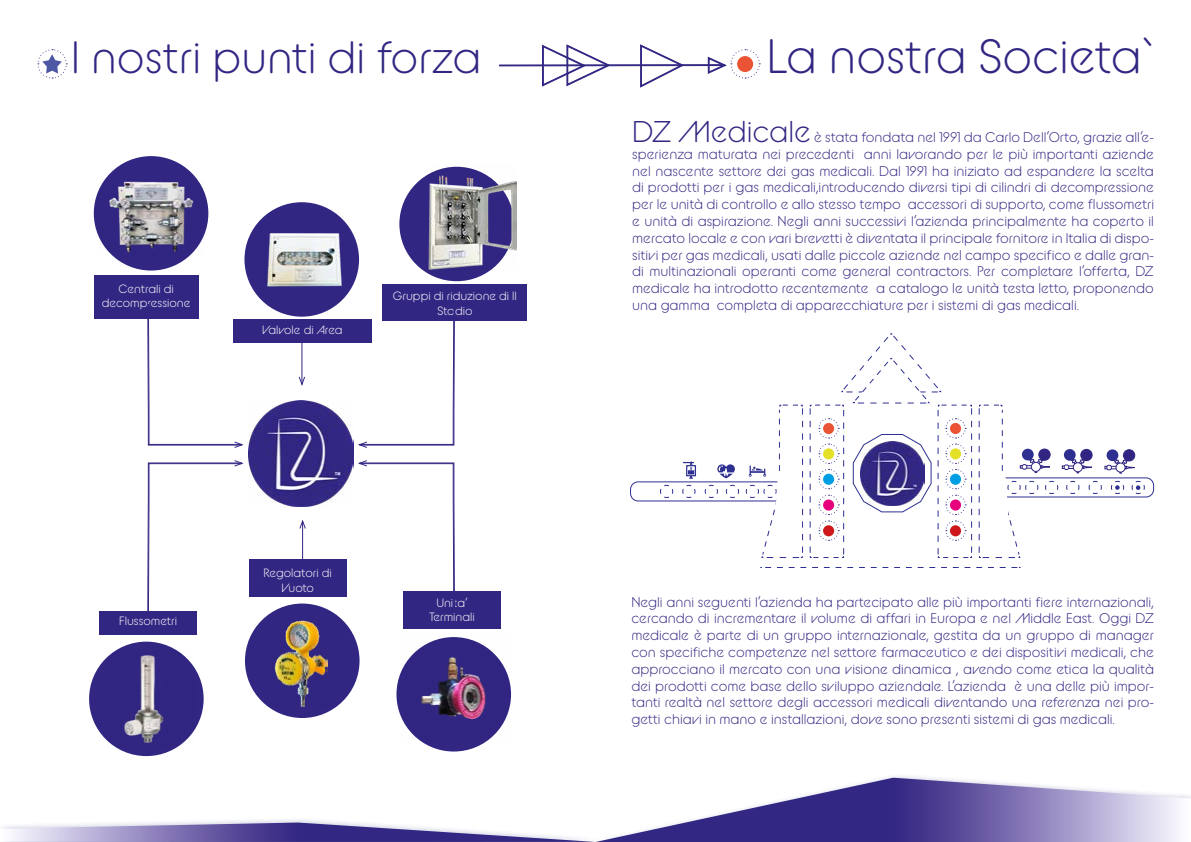
<style>
.page{position:relative;width:1191px;height:842px;background:#fff}
.page>*{position:absolute;margin:0;border:0;box-sizing:border-box;transform-origin:0 0}
.t1{font:48px "BC Alphapipe L";letter-spacing:-.005em;color:#312783}
.t2{font:45px "BC Alphapipe L";color:#312783}
.t3{font:14px/16.8px "BC Alphapipe L";color:#312783;text-align:justify}
.t4{font:12px/14.4px "BC Alphapipe L";color:#fff;text-align:center}
.s1{font-size:30px}
</style>
<div class="page">
<hr style="left:301px;top:330px;width:1px;height:54px;background:#312783">
<svg style="left:298px;top:376px;width:7px;height:10px"></svg>
<hr style="left:302px;top:521px;width:1px;height:54px;background:#312783">
<svg style="left:299px;top:519px;width:7px;height:11px"></svg>
<svg style="left:499px;top:45px;width:261px;height:42px"></svg>
<svg style="left:760px;top:567px;width:260px;height:1px"></svg>
<svg style="left:630px;top:404px;width:173px;height:154px"></svg>
<svg style="left:978px;top:404px;width:176px;height:154px"></svg>
<svg style="left:809px;top:333px;width:163px;height:225px"></svg>
<img style="left:861px;top:441px;width:63px;height:65px">
<div style="left:89px;top:642px;width:115px;height:114px;background:#312783;border-radius:50%"></div>
<img style="left:107px;top:649px;width:87px;height:96px">
<div style="left:99px;top:611px;width:98px;height:23px;background:#312783"></div>
<div style="left:396px;top:637px;width:115px;height:114px;background:#312783;border-radius:50%"></div>
<img style="left:399px;top:637px;width:113px;height:104px">
<div style="left:403px;top:591px;width:97px;height:38px;background:#312783"></div>
<div style="left:244px;top:202px;width:115px;height:115px;background:#312783;border-radius:50%"></div>
<img style="left:267px;top:233px;width:75px;height:54px">
<div style="left:233px;top:319px;width:139px;height:23px;background:#312783"></div>
<div style="left:245px;top:603px;width:114px;height:115px;background:#312783;border-radius:50%"></div>
<img style="left:274px;top:619px;width:54px;height:87px">
<div style="left:249px;top:559px;width:97px;height:38px;background:#312783"></div>
<div style="left:94px;top:156px;width:114px;height:115px;background:#312783;border-radius:50%"></div>
<img style="left:99px;top:180px;width:105px;height:79px">
<div style="left:94px;top:275px;width:104px;height:44px;background:#312783"></div>
<div style="left:399px;top:167px;width:115px;height:114px;background:#312783;border-radius:50%"></div>
<img style="left:427px;top:166px;width:90px;height:104px">
<div style="left:382px;top:284px;width:144px;height:36px;background:#312783"></div>
<img style="left:249px;top:400px;width:104px;height:106px">
<svg style="left:356px;top:320px;width:99px;height:128px"></svg>
<svg style="left:147px;top:304px;width:98px;height:144px"></svg>
<svg style="left:147px;top:460px;width:97px;height:151px"></svg>
<svg style="left:358px;top:460px;width:97px;height:131px"></svg>
<svg style="left:3px;top:778px;width:1188px;height:64px"></svg>
<svg style="left:37px;top:49px;width:30px;height:30px"></svg>
<h2 class="t2" style="left:71px;top:30px;width:411px">I nostri punti di forza</h2>
<p class="t4" style="left:102px;top:281px;width:90px">Centrali di decompressione</p>
<p class="t4" style="left:393px;top:289px;width:126px">Gruppi di riduzione di II<br>Stadio</p>
<p class="t4" style="left:262px;top:323px;width:82px">Valvole di Area</p>
<p class="t4" style="left:119px;top:613px;width:59px">Flussometri</p>
<p class="t4" style="left:263px;top:565px;width:70px">Regolatori di<br>Vuoto</p>
<p class="t4" style="left:429px;top:595px;width:47px">Unita’<br>Terminali</p>
<h1 class="t1" style="left:767px;top:27px;width:388px">La nostra Societa`</h1>
<p class="t3" style="left:632px;top:128px;width:523px"><span class="s1">DZ Medicale</span> è stata fondata nel 1991 da Carlo Dell’Orto, grazie all’e&shy;sperienza maturata nei precedenti anni lavorando per le più importanti aziende nel nascente settore dei gas medicali. Dal 1991 ha iniziato ad espandere la scelta di prodotti per i gas medicali,introducendo diversi tipi di cilindri di decompressione per le unità di controllo e allo stesso tempo accessori di supporto, come flussometri e unità di aspirazione. Negli anni successivi l’azienda principalmente ha coperto il mercato locale e con vari brevetti è diventata il principale fornitore in Italia di dispo&shy;sitivi per gas medicali, usati dalle piccole aziende nel campo specifico e dalle gran&shy;di multinazionali operanti come general contractors. Per completare l’offerta, DZ medicale ha introdotto recentemente a catalogo le unità testa letto, proponendo una gamma completa di apparecchiature per i sistemi di gas medicali.</p>
<p class="t3" style="left:631px;top:593px;width:524px">Negli anni seguenti l’azienda ha partecipato alle più importanti fiere internazionali, cercando di incrementare il volume di affari in Europa e nel Middle East. Oggi DZ medicale è parte di un gruppo internazionale, gestita da un gruppo di manager con specifiche competenze nel settore farmaceutico e dei dispositivi medicali, che approcciano il mercato con una visione dinamica , avendo come etica la qualità dei prodotti come base dello sviluppo aziendale. L’azienda è una delle più impor&shy;tanti realtà nel settore degli accessori medicali diventando una referenza nei pro&shy;getti chiavi in mano e installazioni, dove sono presenti sistemi di gas medicali.</p>
</div>
